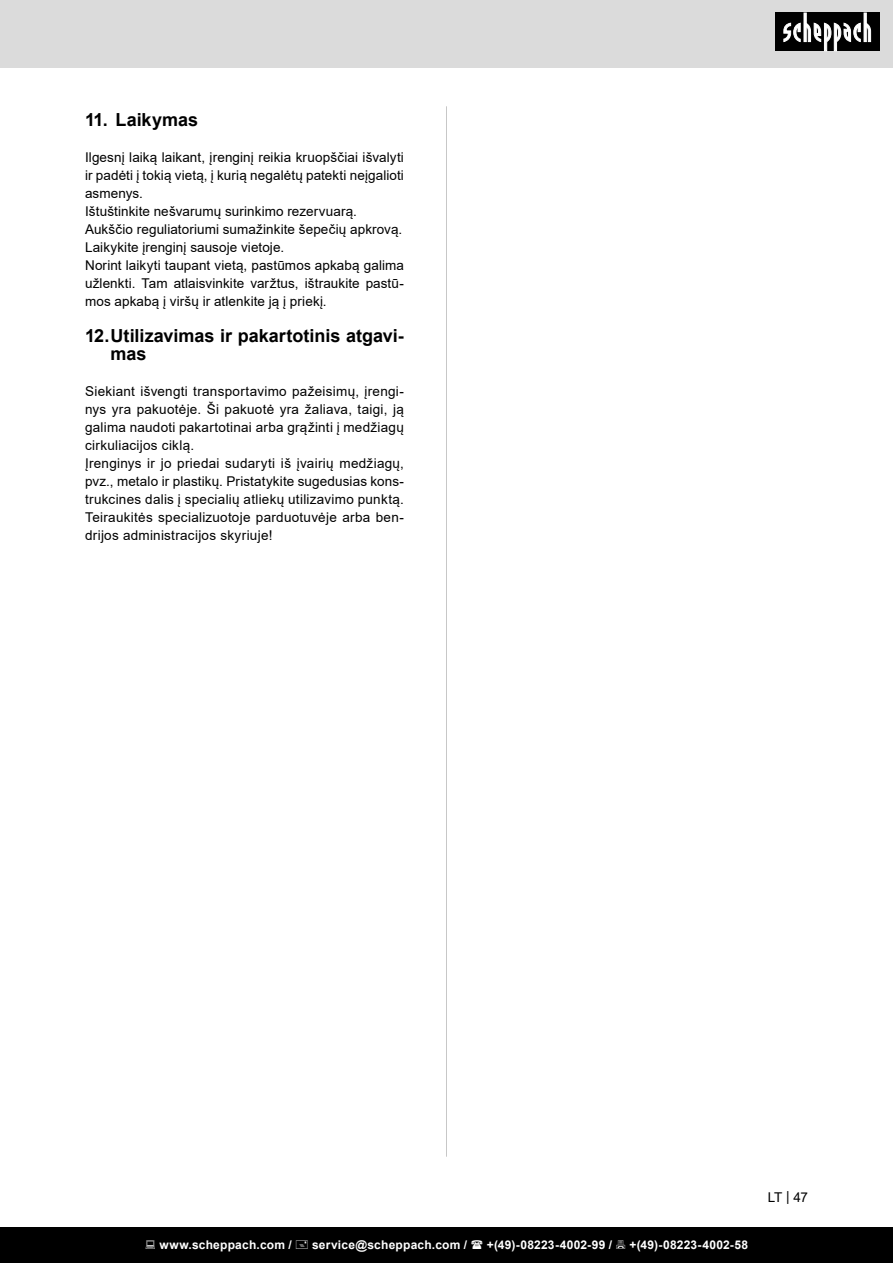
<style>
.page{position:relative;width:893px;height:1263px;background:#fff}
.page>*{position:absolute;margin:0;border:0;box-sizing:border-box;transform-origin:0 0}
.t1{font:700 18px/18px "Arial";color:#000}
.t2{font:13.5px/18px "Arial";letter-spacing:.015em;color:#000}
.t3{font:700 12px "Arial";letter-spacing:.02em;color:#fff}
</style>
<div class="page">
<div style="left:0;top:0;width:893px;height:67px;background:#dbdbdb"></div>
<div style="left:0;top:1227px;width:893px;height:36px;background:#000"></div>
<div style="left:775px;top:13px;width:105px;height:38px;background:#000"></div>
<svg style="left:783px;top:13px;width:88px;height:38px"></svg>
<hr style="left:446px;top:106px;width:1px;height:1051px;background:#c7c7c7">
<h1 class="t1" style="left:85px;top:112px;width:115px">11. Laikymas</h1>
<p class="t2" style="left:85px;top:148px;width:320px">Ilgesnį laiką laikant, įrenginį reikia kruopščiai išvalyti ir padėti į tokią vietą, į kurią negalėtų patekti neįgalioti asmenys.<br>Ištuštinkite nešvarumų surinkimo rezervuarą.<br>Aukščio reguliatoriumi sumažinkite šepečių apkrovą.<br>Laikykite įrenginį sausoje vietoje.<br>Norint laikyti taupant vietą, pastūmos apkabą galima užlenkti. Tam atlaisvinkite varžtus, ištraukite pastū&shy;mos apkabą į viršų ir atlenkite ją į priekį.</p>
<h1 class="t1" style="left:111px;top:328px;width:295px;text-indent:-26px">12.Utilizavimas ir pakartotinis atgavi&shy;mas</h1>
<p class="t2" style="left:85px;top:382px;width:320px">Siekiant išvengti transportavimo pažeisimų, įrengi&shy;nys yra pakuotėje. Ši pakuotė yra žaliava, taigi, ją galima naudoti pakartotinai arba grąžinti į medžiagų cirkuliacijos ciklą.<br>Įrenginys ir jo priedai sudaryti iš įvairių medžiagų, pvz., metalo ir plastikų. Pristatykite sugedusias kons&shy;trukcines dalis į specialių atliekų utilizavimo punktą.<br>Teiraukitės specializuotoje parduotuvėje arba ben&shy;drijos administracijos skyriuje!</p>
<p class="t3" style="left:159px;top:1240px;width:134px">www.scheppach.com /</p>
<p class="t3" style="left:312px;top:1240px;width:157px">service@scheppach.com /</p>
<p class="t3" style="left:487px;top:1240px;width:127px">+(49)-08223-4002-99 /</p>
<p class="t3" style="left:629px;top:1240px;width:120px">+(49)-08223-4002-58</p>
<p class="t2" style="left:768px;top:1190px;width:42px">LT | 47</p>
</div>
